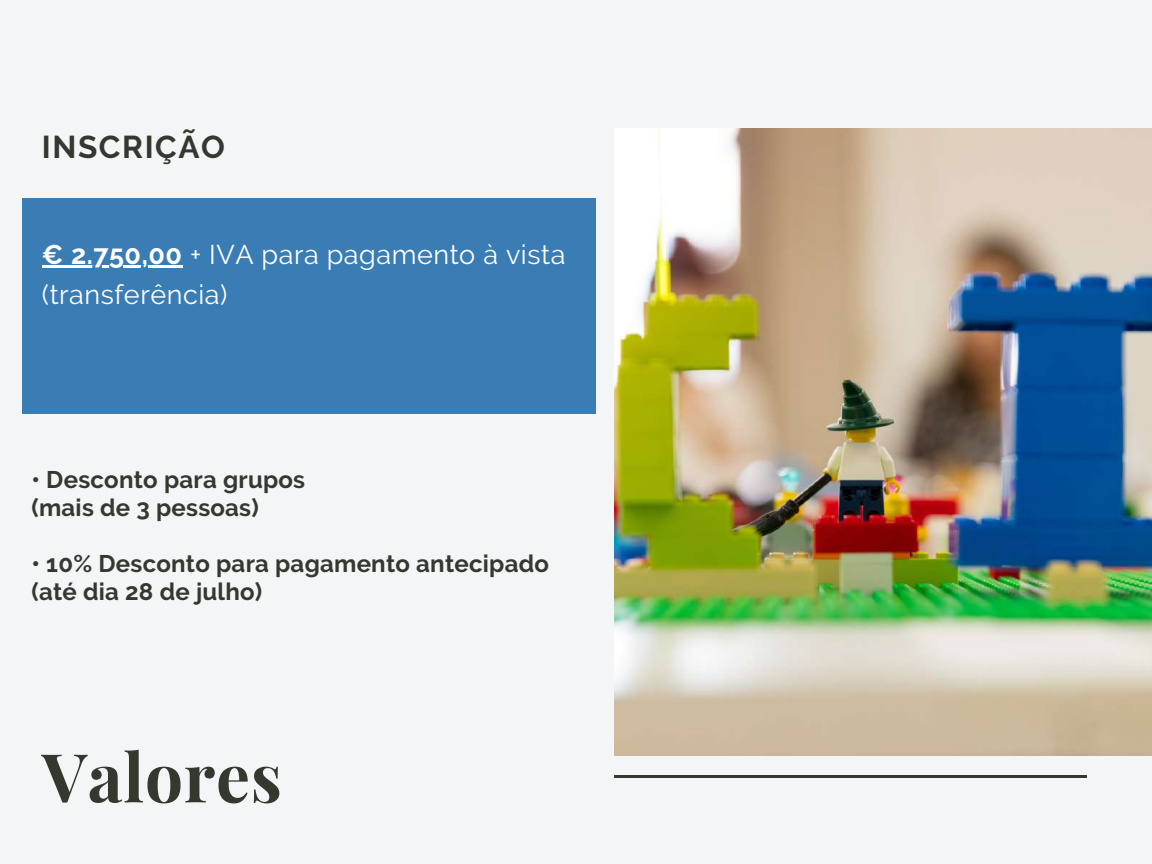
<style>
.page{position:relative;width:1152px;height:864px;background:#f4f5f7}
.page>*{position:absolute;margin:0;border:0;box-sizing:border-box;transform-origin:0 0}
.t1{font:700 67.5px "Playfair Display";letter-spacing:.01em;color:#35382f}
.t2{font:700 31.5px "Raleway";letter-spacing:.05em;color:#35382f}
.t3{font:27px/40.5px "Raleway";letter-spacing:.02em;color:#fff}
.t4{font:700 24px/28.2px "Raleway";letter-spacing:.01em;color:#35382f}
.s1{font-weight:700}
</style>
<div class="page">
<hr style="left:614px;top:775px;width:473px;height:2px;background:#35382f">
<img style="left:614px;top:129px;width:538px;height:626px">
<div style="left:23px;top:198px;width:573px;height:215px;background:#3a7cb4"></div>
<hr style="left:42px;top:266px;width:141px;height:2px;background:#fff">
<h2 class="t2" style="left:42px;top:129px;width:185px">INSCRIÇÃO</h2>
<p class="t3" style="left:42px;top:234px;width:525px"><span class="s1">€ 2.750,00</span> + IVA para pagamento à vista (transferência)</p>
<p class="t4" style="left:31px;top:465px;width:275px">• Desconto para grupos (mais de 3 pessoas)</p>
<p class="t4" style="left:31px;top:549px;width:519px">• 10% Desconto para pagamento antecipado (até dia 28 de julho)</p>
<h1 class="t1" style="left:42px;top:729px;width:241px">Valores</h1>
</div>
